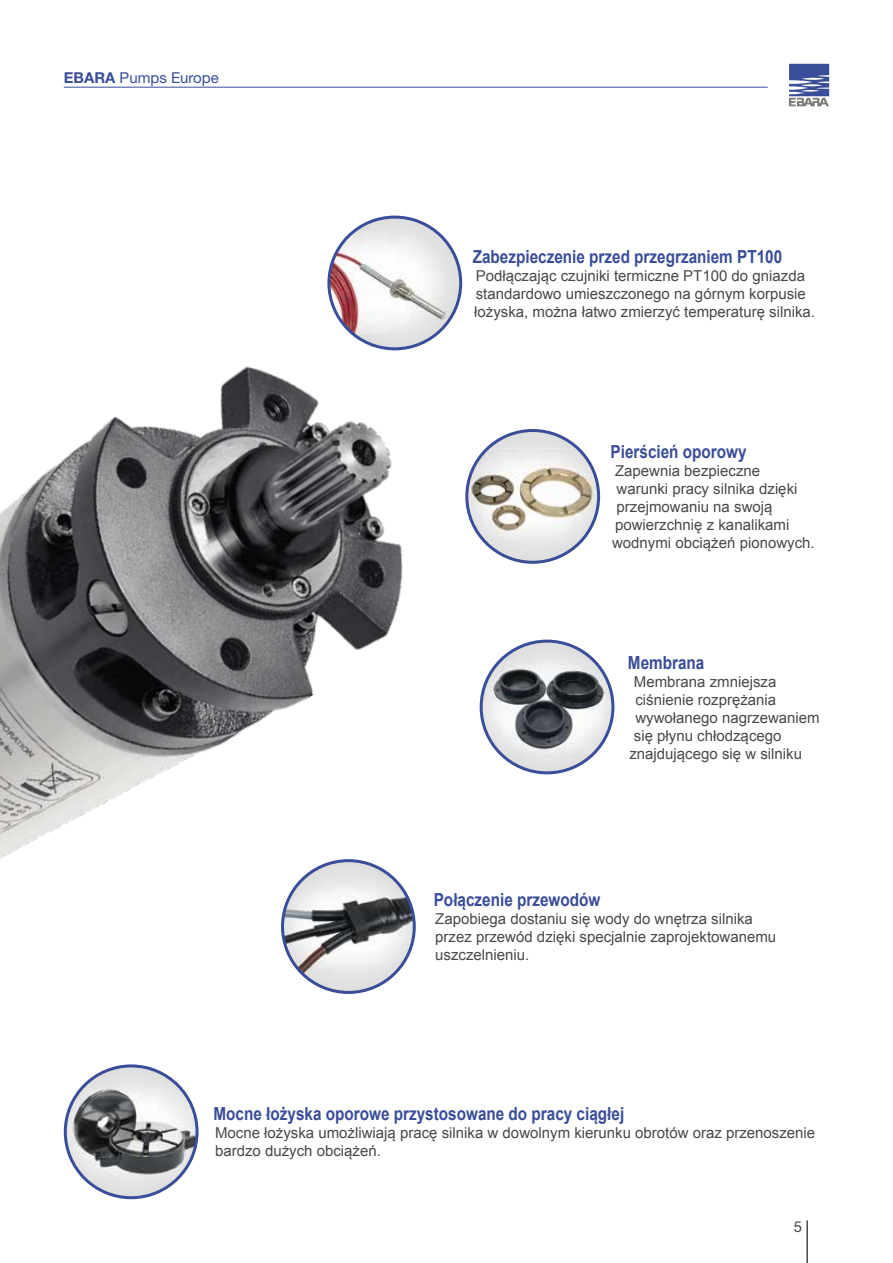
<style>
.page{position:relative;width:893px;height:1263px;background:#fff}
.page>*{position:absolute;margin:0;border:0;box-sizing:border-box;transform-origin:0 0}
.t1{font:700 18px "Arial";color:#3a4d98;scale:.85 1}
.t2{font:15px/18px "Arial";color:#484848}
.t3{font:15px "Helvetica Neue";color:#3a4d98}
.t4{font:15px "Helvetica Neue";color:#484848}
.s1{font-weight:700}
</style>
<div class="page">
<hr style="left:806px;top:1220px;width:2px;height:43px;background:#484848">
<svg style="left:789px;top:64px;width:40px;height:42px;background:#7480ad"></svg>
<hr style="left:64px;top:87px;width:704px;height:1px;background:#3a4d98">
<img style="left:0;top:299px;width:480px;height:613px">
<svg style="left:467px;top:430px;width:132px;height:132px;background:#cfd1d9"></svg>
<img style="left:467px;top:448px;width:131px;height:96px">
<div style="left:465px;top:429px;width:135px;height:135px;border:3px solid #3a4d98;border-radius:50%"></div>
<svg style="left:481px;top:641px;width:132px;height:132px;background:#d0d2d9"></svg>
<img style="left:482px;top:659px;width:130px;height:96px">
<div style="left:480px;top:640px;width:134px;height:134px;border:3px solid #3a4d98;border-radius:50%"></div>
<svg style="left:282px;top:861px;width:132px;height:131px;background:#d2d4da"></svg>
<img style="left:283px;top:879px;width:131px;height:95px">
<div style="left:281px;top:859px;width:135px;height:135px;border:3px solid #3a4d98;border-radius:50%"></div>
<svg style="left:65px;top:1066px;width:132px;height:132px;background:#ced0d9"></svg>
<img style="left:65px;top:1083px;width:130px;height:98px">
<div style="left:64px;top:1064px;width:135px;height:135px;border:3px solid #3a4d98;border-radius:50%"></div>
<svg style="left:329px;top:217px;width:132px;height:132px;background:#cbced7"></svg>
<img style="left:329px;top:231px;width:119px;height:104px">
<div style="left:327px;top:216px;width:135px;height:134px;border:3px solid #3a4d98;border-radius:50%"></div>
<p class="t3" style="left:64px;top:68px;width:157px"><span class="s1">EBARA</span> Pumps Europe</p>
<p class="t1" style="left:473px;top:244px;width:366px">Zabezpieczenie przed przegrzaniem PT100</p>
<p class="t2" style="left:474px;top:266px;width:342px">Podłączając czujniki termiczne PT100 do gniazda standardowo umieszczonego na górnym korpusie łożyska, można łatwo zmierzyć temperaturę silnika.</p>
<p class="t1" style="left:611px;top:440px;width:162px">Pierścień oporowy</p>
<p class="t2" style="left:615px;top:462px;width:147px">Zapewnia bezpieczne</p>
<p class="t2" style="left:617px;top:480px;width:182px">warunki pracy silnika dzięki</p>
<p class="t2" style="left:617px;top:498px;width:157px">przejmowaniu na swoją</p>
<p class="t2" style="left:615px;top:516px;width:176px">powierzchnię z kanalikami</p>
<p class="t2" style="left:612px;top:534px;width:204px">wodnymi obciążeń pionowych.</p>
<p class="t1" style="left:628px;top:650px;width:92px">Membrana</p>
<p class="t2" style="left:634px;top:672px;width:144px">Membrana zmniejsza</p>
<p class="t2" style="left:635px;top:690px;width:142px">ciśnienie rozprężania</p>
<p class="t2" style="left:635px;top:708px;width:186px">wywołanego nagrzewaniem</p>
<p class="t2" style="left:634px;top:726px;width:149px">się płynu chłodzącego</p>
<p class="t2" style="left:629px;top:744px;width:174px">znajdującego się w silniku</p>
<p class="t1" style="left:434px;top:888px;width:198px">Połączenie przewodów</p>
<p class="t2" style="left:435px;top:910px;width:342px">Zapobiega dostaniu się wody do wnętrza silnika przez przewód dzięki specjalnie zaprojektowanemu uszczelnieniu.</p>
<p class="t1" style="left:214px;top:1102px;width:485px">Mocne łożyska oporowe przystosowane do pracy ciągłej</p>
<p class="t2" style="left:215px;top:1124px;width:602px">Mocne łożyska umożliwiają pracę silnika w dowolnym kierunku obrotów oraz przenoszenie bardzo dużych obciążeń.</p>
<p class="t4" style="left:794px;top:1218px;width:10px">5</p>
</div>
